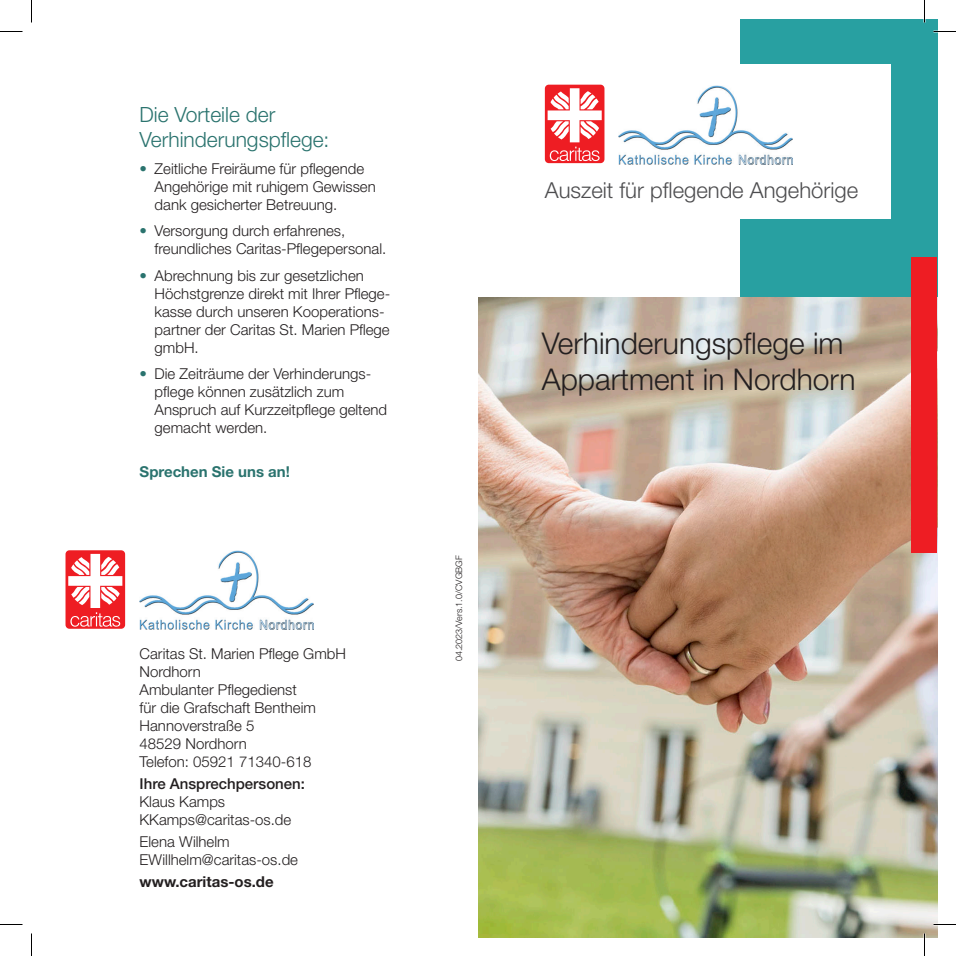
<style>
.page{position:relative;width:956px;height:956px;background:#fff}
.page>*{position:absolute;margin:0;border:0;box-sizing:border-box;transform-origin:0 0}
.t1{font:300 30px/36px "Helvetica Neue LT Std";color:#231f20}
.t2{font:300 22.05px "Helvetica Neue LT Std";color:#4d4d4f}
.t3{font:300 21px/25.2px "Helvetica Neue LT Std";color:#2a736e}
.t4{font:300 15px/18px "Helvetica Neue LT Std";color:#231f20}
.t5{font:500 15px "Helvetica Neue LT Std";color:#231f20}
.t6{font:700 15px "Helvetica Neue LT Std";color:#2a736e}
.t7{font:700 15px "Helvetica Neue LT Std";color:#231f20}
.t8{font:300 9px "Helvetica Neue LT Std";color:#231f20}
.s1{color:#2a736e}
</style>
<div class="page">
<div style="left:740px;top:19px;width:197px;height:813px;background:#28a0a1"></div>
<div style="left:549px;top:64px;width:341px;height:155px;background:#fff"></div>
<img style="left:478px;top:298px;width:459px;height:639px">
<div style="left:912px;top:258px;width:25px;height:295px;background:#ee1d23"></div>
<div style="left:66px;top:550px;width:59px;height:79px;background:#ee1d23;border-radius:4px"></div>
<svg style="left:68px;top:554px;width:54px;height:73px"></svg>
<img style="left:140px;top:551px;width:173px;height:79px">
<div style="left:545px;top:85px;width:59px;height:78px;background:#ee1d23;border-radius:4px"></div>
<svg style="left:548px;top:88px;width:54px;height:73px"></svg>
<img style="left:619px;top:85px;width:174px;height:79px">
<hr style="left:933px;top:923px;width:23px;height:2px;background:#fff">
<hr style="left:923px;top:0;width:2px;height:23px;background:#fff">
<hr style="left:923px;top:933px;width:2px;height:23px;background:#fff">
<svg style="left:0;top:31px;width:22px;height:1px"></svg>
<svg style="left:933px;top:31px;width:23px;height:1px"></svg>
<svg style="left:0;top:924px;width:22px;height:1px"></svg>
<svg style="left:933px;top:924px;width:23px;height:1px"></svg>
<svg style="left:31px;top:0;width:1px;height:23px"></svg>
<svg style="left:31px;top:933px;width:1px;height:23px"></svg>
<svg style="left:924px;top:0;width:1px;height:23px"></svg>
<svg style="left:924px;top:933px;width:1px;height:23px"></svg>
<h3 class="t3" style="left:140px;top:101px;width:191px">Die Vorteile der<br>Verhinderungspflege:</h3>
<p class="t4" style="left:155px;top:159px;width:223px;text-indent:-15px"><span class="s1">•</span> Zeitliche Freiräume für pflegende<br>Angehörige mit ruhigem Gewissen dank gesicherter Betreuung.</p>
<p class="t4" style="left:155px;top:222px;width:233px;text-indent:-15px"><span class="s1">•</span> Versorgung durch erfahrenes, freundliches Caritas-Pflegepersonal.</p>
<p class="t4" style="left:155px;top:266px;width:237px;text-indent:-15px"><span class="s1">•</span> Abrechnung bis zur gesetzlichen<br>Höchstgrenze direkt mit Ihrer Pflege&shy;kasse durch unseren Kooperations&shy;partner der Caritas St. Marien Pflege gmbH.</p>
<p class="t4" style="left:155px;top:365px;width:234px;text-indent:-15px"><span class="s1">•</span> Die Zeiträume der Verhinderungs&shy;pflege können zusätzlich zum<br>Anspruch auf Kurzzeitpflege geltend gemacht werden.</p>
<p class="t6" style="left:140px;top:462px;width:152px">Sprechen Sie uns an!</p>
<p class="t4" style="left:140px;top:644px;width:208px">Caritas St. Marien Pflege GmbH<br>Nordhorn<br>Ambulanter Pflegedienst<br>für die Grafschaft Bentheim<br>Hannoverstraße 5<br>48529 Nordhorn<br>Telefon: 05921 71340-618</p>
<p class="t5" style="left:140px;top:774px;width:167px">Ihre Ansprechpersonen:</p>
<p class="t4" style="left:140px;top:792px;width:153px">Klaus Kamps<br>KKamps@caritas-os.de</p>
<p class="t4" style="left:140px;top:832px;width:160px">Elena Wilhelm<br>EWillhelm@caritas-os.de</p>
<p class="t7" style="left:140px;top:873px;width:136px">www.caritas-os.de</p>
<p class="t8" style="left:454px;top:661px;width:108px;rotate:-90deg">04.2023/Vers.1.0/CVGBGF</p>
<h2 class="t2" style="left:545px;top:177px;width:315px">Auszeit für pflegende Angehörige</h2>
<h1 class="t1" style="left:542px;top:324px;width:315px">Verhinderungspflege im<br>Appartment in Nordhorn</h1>
</div>
